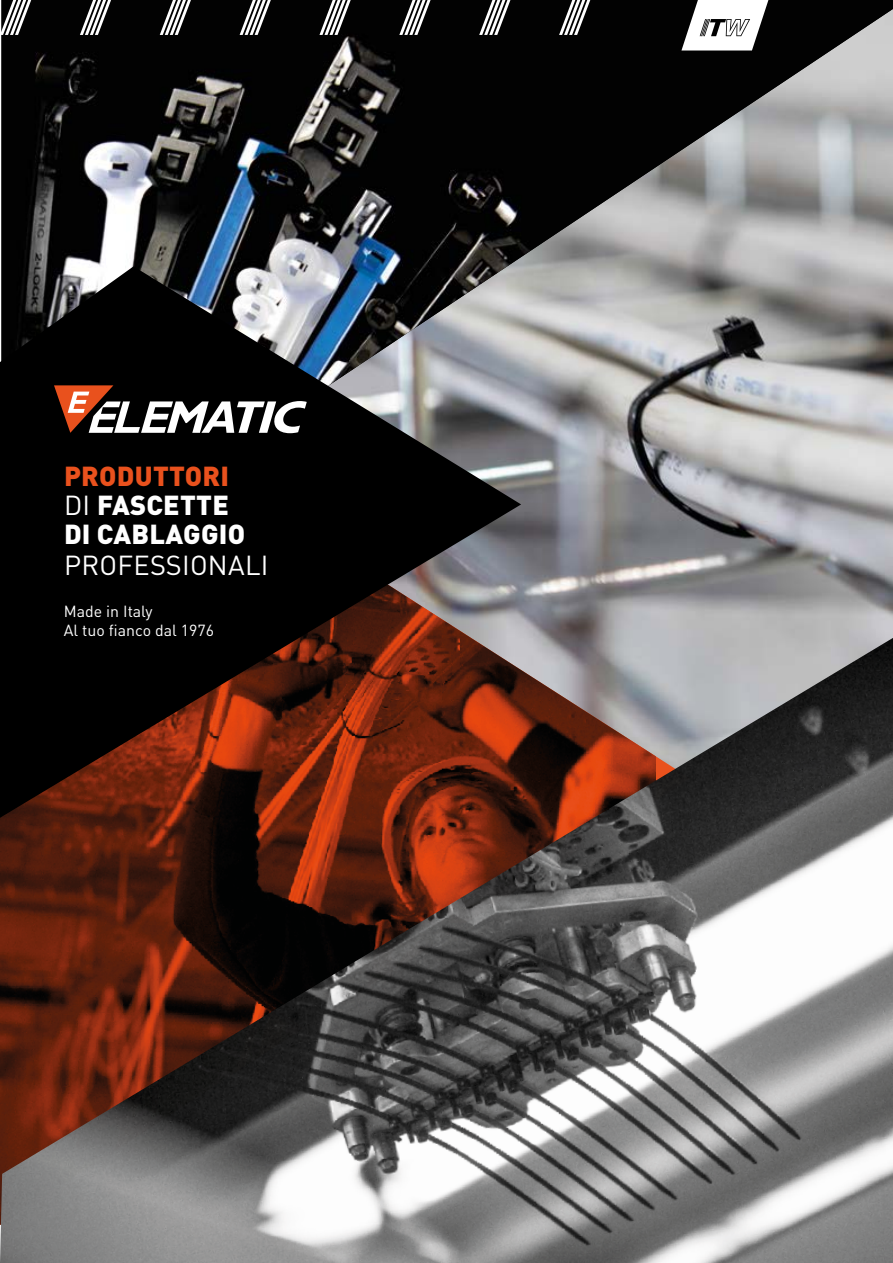
<style>
.page{position:relative;width:893px;height:1263px;background:#fff}
.page>*{position:absolute;margin:0;border:0;box-sizing:border-box;transform-origin:0 0}
.t1{font:900 27.15px/29.2px "DIN Pro";letter-spacing:.01em;color:#fff}
.t2{font:27.15px "DIN Pro";letter-spacing:.01em;color:#fff}
.t3{font:15.9px/19px "DIN Pro";color:#fff}
.s1{color:#e9511d}
.s2{font-weight:400}
</style>
<div class="page">
<img style="left:1px;top:0;width:892px;height:604px">
<svg style="left:681px;top:0;width:87px;height:51px"></svg>
<img style="left:0;top:638px;width:893px;height:625px">
<svg style="left:319px;top:0;width:52px;height:35px"></svg>
<svg style="left:479px;top:0;width:31px;height:35px"></svg>
<svg style="left:1px;top:0;width:290px;height:77px;background:#161616"></svg>
<svg style="left:399px;top:0;width:32px;height:35px"></svg>
<svg style="left:559px;top:0;width:31px;height:35px"></svg>
<svg style="left:0;top:266px;width:521px;height:552px;background:#392723"></svg>
<svg style="left:54px;top:385px;width:253px;height:48px"></svg>
<p class="t1" style="left:64px;top:460px;width:183px"><span class="s1">PRODUTTORI<br></span><span class="s2">DI</span> FASCETTE<br>DI CABLAGGIO</p>
<p class="t2" style="left:64px;top:546px;width:206px">PROFESSIONALI</p>
<p class="t3" style="left:64px;top:601px;width:152px">Made in Italy<br>Al tuo fianco dal 1976</p>
</div>
